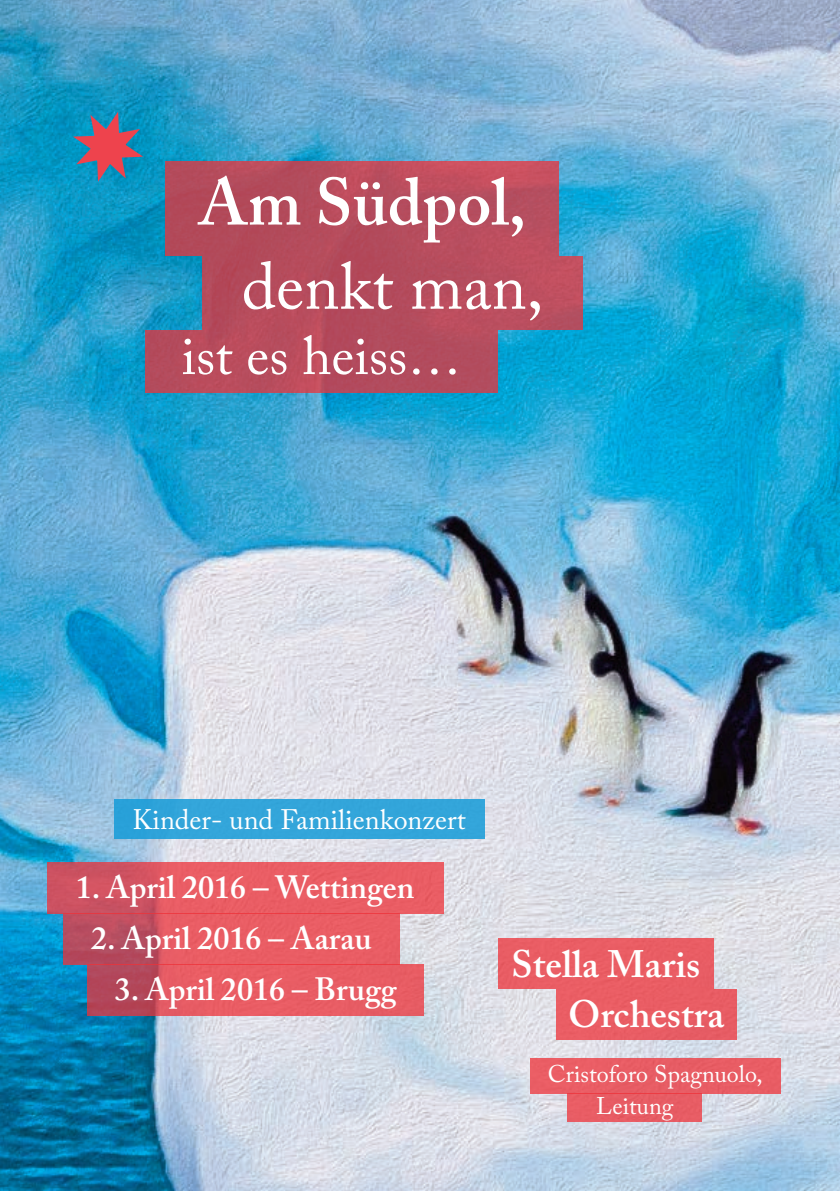
<style>
.page{position:relative;width:840px;height:1191px;background:#fff}
.page>*{position:absolute;margin:0;border:0;box-sizing:border-box;transform-origin:0 0}
.t1{font:600 66px "Adobe Caslon Pro";color:#fff}
.t2{font:66px "Adobe Caslon Pro";color:#fff}
.t3{font:54px "Adobe Caslon Pro";color:#fff}
.t4{font:600 38px/50.6px "Adobe Caslon Pro";color:#fff}
.t5{font:600 32px "Adobe Caslon Pro";color:#fff}
.t6{font:28px "Adobe Caslon Pro";color:#fff}
.t7{font:24px/31.8px "Adobe Caslon Pro";color:#fff}
</style>
<div class="page">
<img style="left:0;top:0;width:839px;height:1191px">
<div style="left:165px;top:162px;width:394px;height:94px;background:#ee3239;opacity:.75"></div>
<svg style="left:69px;top:108px;width:78px;height:77px;background:#4f799b"></svg>
<div style="left:202px;top:256px;width:380px;height:74px;background:#b64c5d"></div>
<div style="left:145px;top:330px;width:352px;height:62px;background:#b34c5d"></div>
<div style="left:47px;top:862px;width:396px;height:51px;background:#ee3239;opacity:.75"></div>
<div style="left:529px;top:1058px;width:251px;height:35px;background:#e95d65"></div>
<div style="left:567px;top:1093px;width:134px;height:29px;background:#e85c64"></div>
<div style="left:497px;top:938px;width:216px;height:51px;background:#ea5d64"></div>
<div style="left:555px;top:989px;width:181px;height:51px;background:#e95d64"></div>
<div style="left:88px;top:964px;width:335px;height:51px;background:#ee3239;opacity:.75"></div>
<div style="left:63px;top:913px;width:336px;height:51px;background:#ee3239;opacity:.75"></div>
<div style="left:114px;top:799px;width:370px;height:39px;background:#33a5da"></div>
<h1 class="t1" style="left:198px;top:178px;width:329px">Am Südpol,</h1>
<h1 class="t2" style="left:241px;top:262px;width:303px">denkt man,</h1>
<h2 class="t3" style="left:181px;top:336px;width:281px">ist es heiss…</h2>
<p class="t6" style="left:132px;top:808px;width:334px">Kinder- und Familienkonzert</p>
<p class="t5" style="left:76px;top:875px;width:340px">1. April 2016 – Wettingen</p>
<p class="t5" style="left:91px;top:926px;width:282px">2. April 2016 – Aarau</p>
<p class="t5" style="left:115px;top:977px;width:283px">3. April 2016 – Brugg</p>
<p class="t4" style="left:567px;top:943px;width:158px;text-indent:-57px">Stella Maris<br>Orchestra</p>
<p class="t7" style="left:595px;top:1060px;width:168px;text-indent:-48px">Cristoforo Spagnuolo,<br>Leitung</p>
</div>
